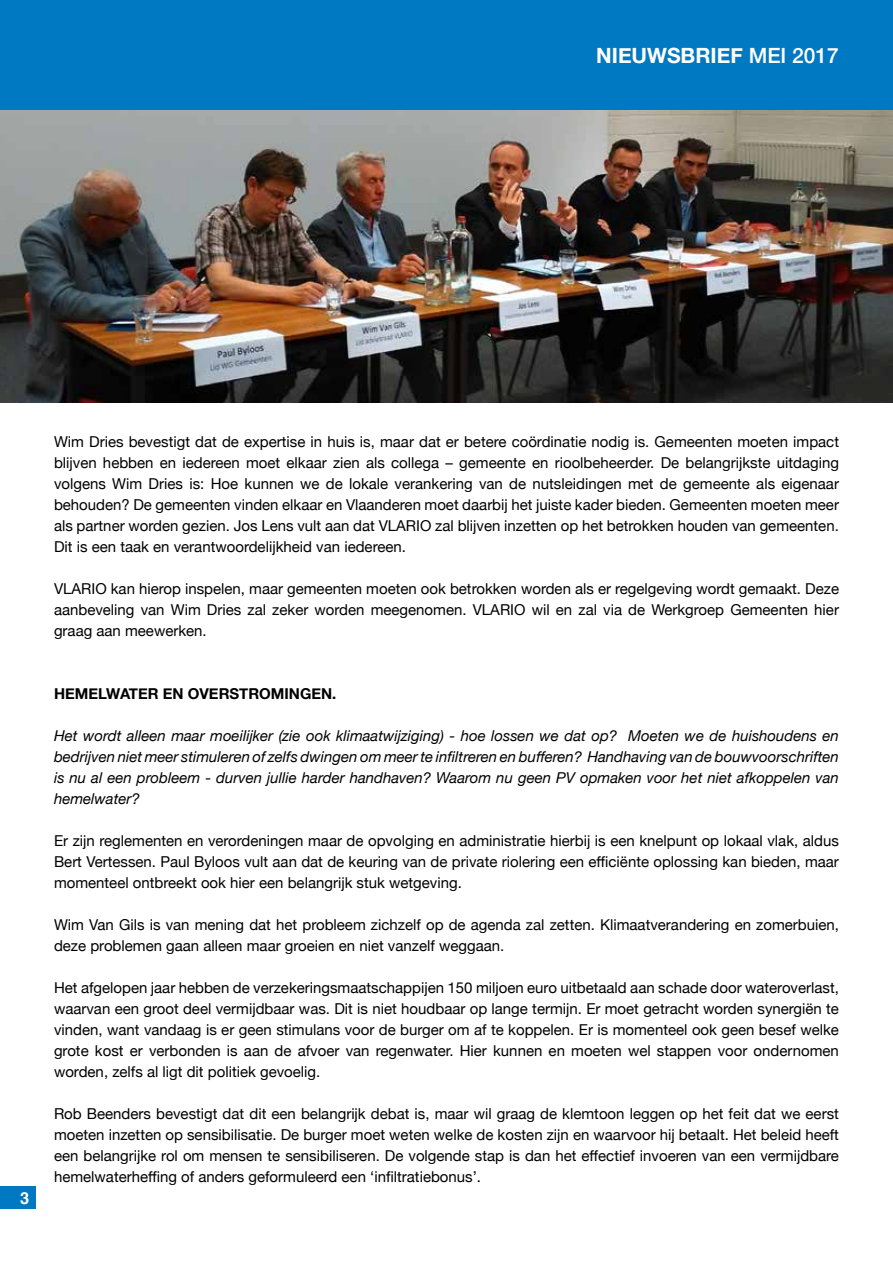
<style>
.page{position:relative;width:893px;height:1263px;background:#fff}
.page>*{position:absolute;margin:0;border:0;box-sizing:border-box;transform-origin:0 0}
.t1{font:700 21px "Helvetica Neue";color:#fff}
.t2{font:700 16.5px "Helvetica";color:#fff}
.t3{font:15px/21px "Helvetica Neue";color:#000;text-align:justify}
.t4{font:italic 15px/21px "Helvetica Neue";color:#000;text-align:justify}
.t5{font:700 15px "Helvetica Neue";color:#000}
.s1{font-weight:500}
</style>
<div class="page">
<img style="left:0;top:110px;width:893px;height:293px">
<div style="left:0;top:1186px;width:36px;height:23px;background:#0079c2"></div>
<div style="left:0;top:0;width:893px;height:110px;background:#0079c2"></div>
<h1 class="t1" style="left:596px;top:39px;width:244px">NIEUWSBRIEF <span class="s1">MEI 2017</span></h1>
<p class="t2" style="left:20px;top:1184px;width:11px">3</p>
<p class="t3" style="left:54px;top:432px;width:786px">Wim Dries bevestigt dat de expertise in huis is, maar dat er betere coördinatie nodig is. Gemeenten moeten impact blijven hebben en iedereen moet elkaar zien als collega – gemeente en rioolbeheerder. De belangrijkste uitdaging volgens Wim Dries is: Hoe kunnen we de lokale verankering van de nutsleidingen met de gemeente als eigenaar behouden? De gemeenten vinden elkaar en Vlaanderen moet daarbij het juiste kader bieden. Gemeenten moeten meer als partner worden gezien. Jos Lens vult aan dat VLARIO zal blijven inzetten op het betrokken houden van gemeenten.<br>Dit is een taak en verantwoordelijkheid van iedereen.</p>
<p class="t3" style="left:54px;top:579px;width:786px">VLARIO kan hierop inspelen, maar gemeenten moeten ook betrokken worden als er regelgeving wordt gemaakt. Deze aanbeveling van Wim Dries zal zeker worden meegenomen. VLARIO wil en zal via de Werkgroep Gemeenten hier graag aan meewerken.</p>
<p class="t5" style="left:54px;top:681px;width:284px">HEMELWATER EN OVERSTROMINGEN.</p>
<p class="t4" style="left:54px;top:726px;width:786px">Het wordt alleen maar moeilijker (zie ook klimaatwijziging) - hoe lossen we dat op? Moeten we de huishoudens en bedrijven niet meer stimuleren of zelfs dwingen om meer te infiltreren en bufferen? Handhaving van de bouwvoorschriften is nu al een probleem - durven jullie harder handhaven? Waarom nu geen PV opmaken voor het niet afkoppelen van hemelwater?</p>
<p class="t3" style="left:54px;top:831px;width:786px">Er zijn reglementen en verordeningen maar de opvolging en administratie hierbij is een knelpunt op lokaal vlak, aldus Bert Vertessen. Paul Byloos vult aan dat de keuring van de private riolering een efficiënte oplossing kan bieden, maar momenteel ontbreekt ook hier een belangrijk stuk wetgeving.</p>
<p class="t3" style="left:54px;top:915px;width:786px">Wim Van Gils is van mening dat het probleem zichzelf op de agenda zal zetten. Klimaatverandering en zomerbuien, deze problemen gaan alleen maar groeien en niet vanzelf weggaan.</p>
<p class="t3" style="left:54px;top:978px;width:786px">Het afgelopen jaar hebben de verzekeringsmaatschappijen 150 miljoen euro uitbetaald aan schade door wateroverlast, waarvan een groot deel vermijdbaar was. Dit is niet houdbaar op lange termijn. Er moet getracht worden synergiën te vinden, want vandaag is er geen stimulans voor de burger om af te koppelen. Er is momenteel ook geen besef welke grote kost er verbonden is aan de afvoer van regenwater. Hier kunnen en moeten wel stappen voor ondernomen worden, zelfs al ligt dit politiek gevoelig.</p>
<p class="t3" style="left:54px;top:1104px;width:786px">Rob Beenders bevestigt dat dit een belangrijk debat is, maar wil graag de klemtoon leggen op het feit dat we eerst moeten inzetten op sensibilisatie. De burger moet weten welke de kosten zijn en waarvoor hij betaalt. Het beleid heeft een belangrijke rol om mensen te sensibiliseren. De volgende stap is dan het effectief invoeren van een vermijdbare hemelwaterheffing of anders geformuleerd een ‘infiltratiebonus’.</p>
</div>
